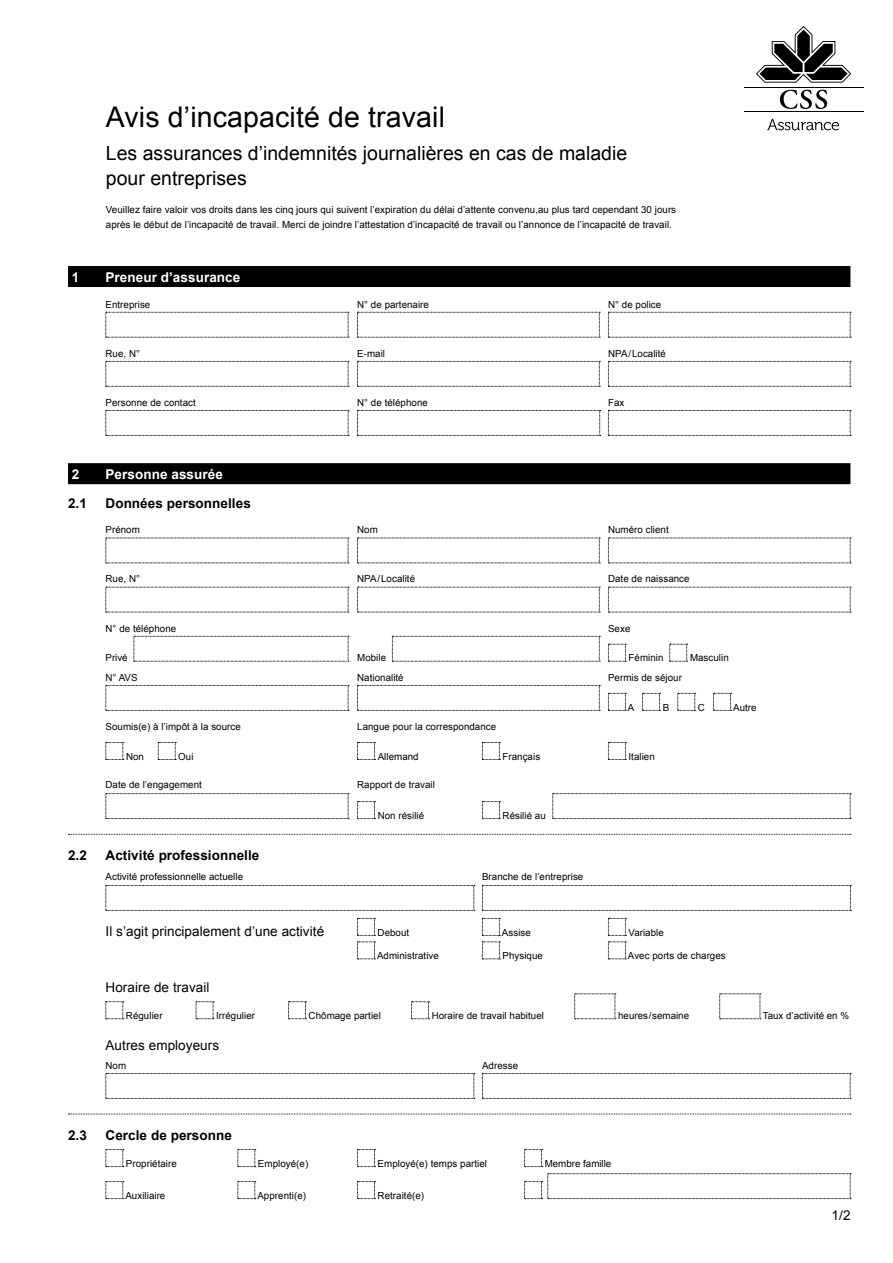
<style>
.page{position:relative;width:893px;height:1263px;background:#fff}
.page>*{position:absolute;margin:0;border:0;box-sizing:border-box;transform-origin:0 0}
.t1{font:28.5px "Arial";letter-spacing:.005em;color:#000}
.t2{font:19.5px/24.8px "Arial";color:#000}
.t3{font:13.5px "Arial";letter-spacing:.005em;color:#000}
.t4{font:700 13.5px "Arial";letter-spacing:.005em;color:#000}
.t5{font:700 13.5px "Arial";letter-spacing:.005em;color:#fff}
.t6{font:9.75px/15px "Arial";letter-spacing:.005em;color:#000}
</style>
<div class="page">
<div style="left:68px;top:266px;width:782px;height:21px;background:#000"></div>
<div style="left:68px;top:463px;width:782px;height:21px;background:#000"></div>
<svg style="left:68px;top:834px;width:783px;height:1px"></svg>
<svg style="left:68px;top:1114px;width:783px;height:1px"></svg>
<svg style="left:106px;top:312px;width:243px;height:26px"></svg>
<svg style="left:357px;top:312px;width:243px;height:26px"></svg>
<svg style="left:608px;top:312px;width:243px;height:26px"></svg>
<svg style="left:106px;top:361px;width:243px;height:26px"></svg>
<svg style="left:357px;top:361px;width:243px;height:26px"></svg>
<svg style="left:608px;top:361px;width:243px;height:26px"></svg>
<svg style="left:106px;top:410px;width:243px;height:26px"></svg>
<svg style="left:357px;top:410px;width:244px;height:26px"></svg>
<svg style="left:608px;top:410px;width:243px;height:26px"></svg>
<svg style="left:106px;top:538px;width:243px;height:26px"></svg>
<svg style="left:357px;top:538px;width:243px;height:26px"></svg>
<svg style="left:608px;top:538px;width:243px;height:26px"></svg>
<svg style="left:106px;top:587px;width:243px;height:26px"></svg>
<svg style="left:357px;top:587px;width:243px;height:26px"></svg>
<svg style="left:608px;top:587px;width:243px;height:26px"></svg>
<svg style="left:134px;top:636px;width:215px;height:26px"></svg>
<svg style="left:392px;top:636px;width:208px;height:26px"></svg>
<svg style="left:608px;top:644px;width:18px;height:18px"></svg>
<svg style="left:669px;top:644px;width:19px;height:18px"></svg>
<svg style="left:106px;top:685px;width:243px;height:26px"></svg>
<svg style="left:357px;top:685px;width:243px;height:26px"></svg>
<svg style="left:608px;top:693px;width:18px;height:18px"></svg>
<svg style="left:642px;top:693px;width:19px;height:18px"></svg>
<svg style="left:677px;top:693px;width:19px;height:18px"></svg>
<svg style="left:713px;top:693px;width:19px;height:18px"></svg>
<svg style="left:106px;top:742px;width:18px;height:18px"></svg>
<svg style="left:158px;top:742px;width:18px;height:18px"></svg>
<svg style="left:357px;top:742px;width:18px;height:18px"></svg>
<svg style="left:482px;top:742px;width:18px;height:18px"></svg>
<svg style="left:608px;top:742px;width:18px;height:18px"></svg>
<svg style="left:106px;top:793px;width:243px;height:26px"></svg>
<svg style="left:357px;top:801px;width:18px;height:18px"></svg>
<svg style="left:482px;top:801px;width:18px;height:18px"></svg>
<svg style="left:552px;top:793px;width:299px;height:26px"></svg>
<svg style="left:106px;top:885px;width:369px;height:26px"></svg>
<svg style="left:482px;top:885px;width:369px;height:26px"></svg>
<svg style="left:357px;top:918px;width:18px;height:41px"></svg>
<svg style="left:482px;top:918px;width:18px;height:41px"></svg>
<svg style="left:608px;top:918px;width:18px;height:41px"></svg>
<svg style="left:106px;top:1001px;width:18px;height:18px"></svg>
<svg style="left:196px;top:1001px;width:18px;height:18px"></svg>
<svg style="left:288px;top:1001px;width:19px;height:18px"></svg>
<svg style="left:411px;top:1001px;width:19px;height:18px"></svg>
<svg style="left:574px;top:993px;width:42px;height:26px"></svg>
<svg style="left:719px;top:993px;width:42px;height:26px"></svg>
<svg style="left:106px;top:1073px;width:369px;height:26px"></svg>
<svg style="left:482px;top:1073px;width:369px;height:26px"></svg>
<svg style="left:106px;top:1149px;width:18px;height:18px"></svg>
<svg style="left:238px;top:1149px;width:18px;height:18px"></svg>
<svg style="left:357px;top:1149px;width:18px;height:18px"></svg>
<svg style="left:524px;top:1149px;width:19px;height:18px"></svg>
<svg style="left:106px;top:1181px;width:18px;height:18px"></svg>
<svg style="left:238px;top:1181px;width:18px;height:18px"></svg>
<svg style="left:357px;top:1181px;width:18px;height:18px"></svg>
<svg style="left:524px;top:1173px;width:327px;height:26px"></svg>
<hr style="left:744px;top:111px;width:119px;height:1px;background:#000">
<hr style="left:744px;top:87px;width:119px;height:1px;background:#000">
<svg style="left:756px;top:26px;width:95px;height:57px"></svg>
<svg style="left:780px;top:90px;width:47px;height:19px"></svg>
<svg style="left:767px;top:119px;width:72px;height:11px"></svg>
<h1 class="t1" style="left:106px;top:98px;width:341px">Avis d’incapacité de travail</h1>
<h2 class="t2" style="left:106px;top:141px;width:523px">Les assurances d’indemnités journalières en cas de maladie pour entreprises</h2>
<p class="t6" style="left:106px;top:202px;width:572px">Veuillez faire valoir vos droits dans les cinq jours qui suivent l’expiration du délai d’attente convenu,au plus tard cependant 30 jours après le début de l’incapacité de travail. Merci de joindre l’attestation d’incapacité de travail ou l’annonce de l’incapacité de travail.</p>
<h3 class="t5" style="left:72px;top:268px;width:9px">1</h3>
<h3 class="t5" style="left:106px;top:268px;width:136px">Preneur d’assurance</h3>
<p class="t6" style="left:106px;top:297px;width:46px">Entreprise</p>
<p class="t6" style="left:357px;top:297px;width:73px">N° de partenaire</p>
<p class="t6" style="left:608px;top:297px;width:55px">N° de police</p>
<p class="t6" style="left:106px;top:346px;width:36px">Rue, N°</p>
<p class="t6" style="left:357px;top:346px;width:29px">E-mail</p>
<p class="t6" style="left:608px;top:346px;width:59px">NPA/Localité</p>
<p class="t6" style="left:106px;top:395px;width:92px">Personne de contact</p>
<p class="t6" style="left:357px;top:395px;width:72px">N° de téléphone</p>
<p class="t6" style="left:608px;top:395px;width:18px">Fax</p>
<h3 class="t5" style="left:72px;top:465px;width:9px">2</h3>
<h3 class="t5" style="left:106px;top:465px;width:119px">Personne assurée</h3>
<h3 class="t4" style="left:68px;top:494px;width:20px">2.1</h3>
<h3 class="t4" style="left:106px;top:494px;width:147px">Données personnelles</h3>
<p class="t6" style="left:106px;top:522px;width:36px">Prénom</p>
<p class="t6" style="left:357px;top:522px;width:22px">Nom</p>
<p class="t6" style="left:608px;top:522px;width:62px">Numéro client</p>
<p class="t6" style="left:106px;top:572px;width:36px">Rue, N°</p>
<p class="t6" style="left:357px;top:572px;width:59px">NPA/Localité</p>
<p class="t6" style="left:608px;top:572px;width:83px">Date de naissance</p>
<p class="t6" style="left:106px;top:621px;width:72px">N° de téléphone</p>
<p class="t6" style="left:608px;top:621px;width:24px">Sexe</p>
<p class="t6" style="left:106px;top:651px;width:24px">Privé</p>
<p class="t6" style="left:357px;top:651px;width:30px">Mobile</p>
<p class="t6" style="left:629px;top:651px;width:36px">Féminin</p>
<p class="t6" style="left:690px;top:651px;width:40px">Masculin</p>
<p class="t6" style="left:106px;top:670px;width:34px">N° AVS</p>
<p class="t6" style="left:357px;top:670px;width:48px">Nationalité</p>
<p class="t6" style="left:608px;top:670px;width:75px">Permis de séjour</p>
<p class="t6" style="left:628px;top:700px;width:8px">A</p>
<p class="t6" style="left:663px;top:700px;width:8px">B</p>
<p class="t6" style="left:698px;top:700px;width:9px">C</p>
<p class="t6" style="left:733px;top:700px;width:25px">Autre</p>
<p class="t6" style="left:106px;top:719px;width:137px">Soumis(e) à l’impôt à la source</p>
<p class="t6" style="left:357px;top:719px;width:141px">Langue pour la correspondance</p>
<p class="t6" style="left:126px;top:749px;width:19px">Non</p>
<p class="t6" style="left:178px;top:749px;width:17px">Oui</p>
<p class="t6" style="left:378px;top:749px;width:42px">Allemand</p>
<p class="t6" style="left:502px;top:749px;width:39px">Français</p>
<p class="t6" style="left:628px;top:749px;width:28px">Italien</p>
<p class="t6" style="left:106px;top:777px;width:98px">Date de l’engagement</p>
<p class="t6" style="left:357px;top:777px;width:79px">Rapport de travail</p>
<p class="t6" style="left:378px;top:808px;width:48px">Non résilié</p>
<p class="t6" style="left:503px;top:808px;width:45px">Résilié au</p>
<h3 class="t4" style="left:68px;top:847px;width:20px">2.2</h3>
<h3 class="t4" style="left:106px;top:847px;width:155px">Activité professionnelle</h3>
<p class="t6" style="left:106px;top:869px;width:139px">Activité professionnelle actuelle</p>
<p class="t6" style="left:482px;top:869px;width:103px">Branche de l’entreprise</p>
<h3 class="t3" style="left:106px;top:922px;width:220px">Il s’agit principalement d’une activité</h3>
<p class="t6" style="left:378px;top:925px;width:33px">Debout</p>
<p class="t6" style="left:502px;top:925px;width:30px">Assise</p>
<p class="t6" style="left:628px;top:925px;width:37px">Variable</p>
<p class="t6" style="left:377px;top:948px;width:63px">Administrative</p>
<p class="t6" style="left:502px;top:948px;width:42px">Physique</p>
<p class="t6" style="left:628px;top:948px;width:99px">Avec ports de charges</p>
<h3 class="t3" style="left:106px;top:979px;width:105px">Horaire de travail</h3>
<p class="t6" style="left:126px;top:1008px;width:38px">Régulier</p>
<p class="t6" style="left:216px;top:1008px;width:40px">Irrégulier</p>
<p class="t6" style="left:309px;top:1008px;width:74px">Chômage partiel</p>
<p class="t6" style="left:432px;top:1008px;width:114px">Horaire de travail habituel</p>
<p class="t6" style="left:618px;top:1008px;width:72px">heures/semaine</p>
<p class="t6" style="left:763px;top:1008px;width:88px">Taux d’activité en %</p>
<h3 class="t3" style="left:106px;top:1036px;width:115px">Autres employeurs</h3>
<p class="t6" style="left:106px;top:1058px;width:22px">Nom</p>
<p class="t6" style="left:482px;top:1058px;width:38px">Adresse</p>
<h3 class="t4" style="left:68px;top:1126px;width:20px">2.3</h3>
<h3 class="t4" style="left:106px;top:1126px;width:128px">Cercle de personne</h3>
<p class="t6" style="left:126px;top:1156px;width:52px">Propriétaire</p>
<p class="t6" style="left:258px;top:1156px;width:52px">Employé(e)</p>
<p class="t6" style="left:378px;top:1156px;width:111px">Employé(e) temps partiel</p>
<p class="t6" style="left:545px;top:1156px;width:68px">Membre famille</p>
<p class="t6" style="left:125px;top:1188px;width:41px">Auxiliaire</p>
<p class="t6" style="left:257px;top:1188px;width:50px">Apprenti(e)</p>
<p class="t6" style="left:378px;top:1188px;width:48px">Retraité(e)</p>
<h3 class="t3" style="left:832px;top:1207px;width:20px">1/2</h3>
</div>
